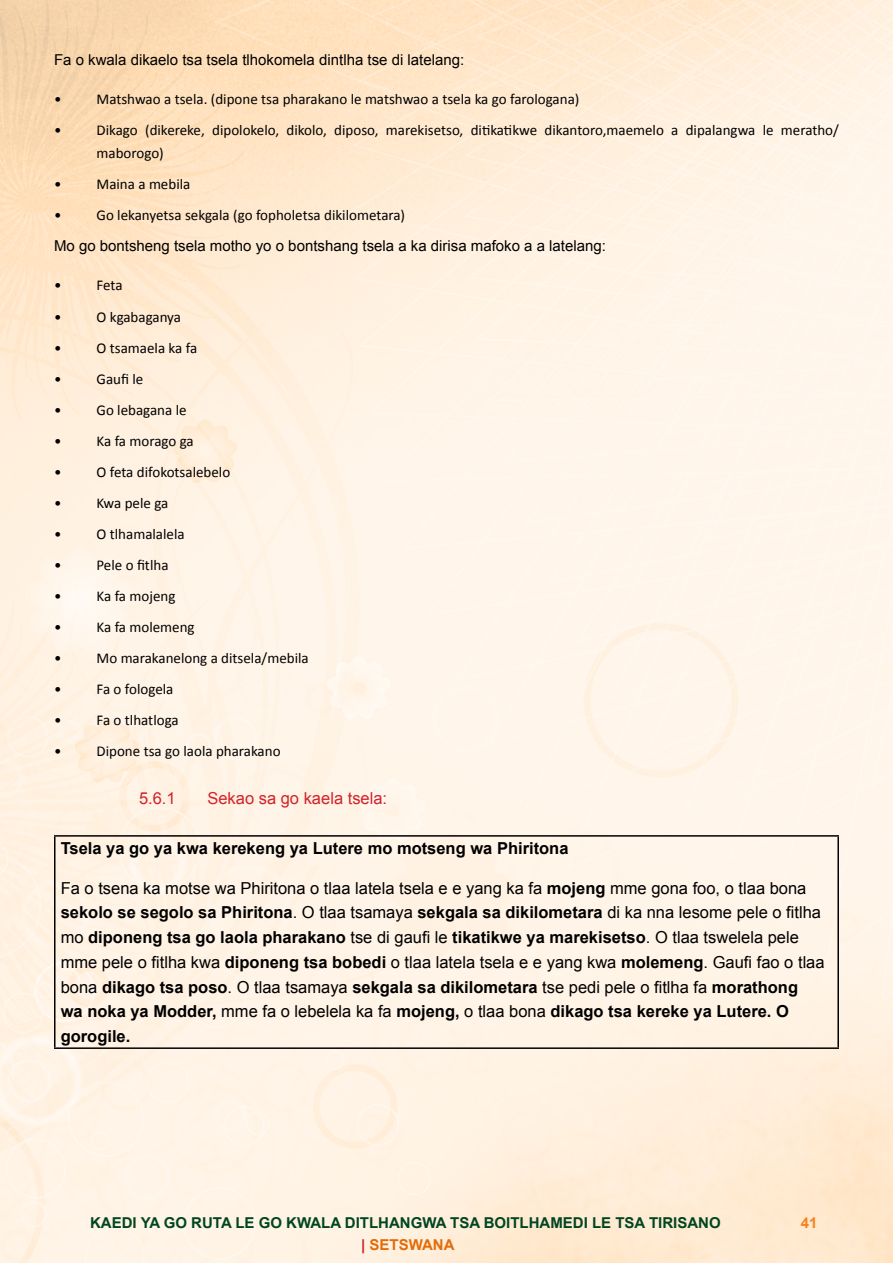
<style>
.page{position:relative;width:893px;height:1263px;background:#fff}
.page>*{position:absolute;margin:0;border:0;box-sizing:border-box;transform-origin:0 0}
.t1{font:16.5px/24.8px "Arial";color:#000}
.t2{font:700 16.5px "Arial";color:#000}
.t3{font:16.5px "Arial";color:#d2232a}
.t4{font:15px/22.5px "Calibri";color:#000}
.t5{font:15px "Arial";color:#000}
.t6{font:700 15px "Arial";color:#004521}
.t7{font:700 15px "Arial";color:#e36c0a}
.t8{font:700 15px "Arial";color:#f58220}
.s1{font-weight:700}
.s2{color:#d2232a}
</style>
<div class="page">
<hr style="left:54px;top:835px;width:785px;height:2px;background:#000">
<hr style="left:54px;top:837px;width:2px;height:210px;background:#000">
<hr style="left:837px;top:837px;width:2px;height:210px;background:#000">
<hr style="left:54px;top:1047px;width:785px;height:2px;background:#000">
<p class="t5" style="left:54px;top:50px;width:412px">Fa o kwala dikaelo tsa tsela tlhokomela dintlha tse di latelang:</p>
<p class="t4" style="left:54px;top:88px;width:527px">• Matshwao a tsela. (dipone tsa pharakano le matshwao a tsela ka go farologana)</p>
<p class="t4" style="left:97px;top:119px;width:744px;text-indent:-43px">• Dikago (dikereke, dipolokelo, dikolo, diposo, marekisetso, ditikatikwe dikantoro,maemelo a dipalangwa le meratho/ maborogo)</p>
<p class="t4" style="left:54px;top:173px;width:138px">• Maina a mebila</p>
<p class="t4" style="left:54px;top:204px;width:353px">• Go lekanyetsa sekgala (go fopholetsa dikilometara)</p>
<p class="t5" style="left:54px;top:236px;width:553px">Mo go bontsheng tsela motho yo o bontshang tsela a ka dirisa mafoko a a latelang:</p>
<p class="t4" style="left:54px;top:274px;width:70px">• Feta</p>
<p class="t4" style="left:54px;top:305px;width:129px">• O kgabaganya</p>
<p class="t4" style="left:54px;top:336px;width:145px">• O tsamaela ka fa</p>
<p class="t4" style="left:54px;top:367px;width:91px">• Gaufi le</p>
<p class="t4" style="left:54px;top:398px;width:134px">• Go lebagana le</p>
<p class="t4" style="left:54px;top:429px;width:141px">• Ka fa morago ga</p>
<p class="t4" style="left:54px;top:460px;width:178px">• O feta difokotsalebelo</p>
<p class="t4" style="left:54px;top:491px;width:116px">• Kwa pele ga</p>
<p class="t4" style="left:54px;top:522px;width:132px">• O tlhamalalela</p>
<p class="t4" style="left:54px;top:553px;width:116px">• Pele o fitlha</p>
<p class="t4" style="left:54px;top:584px;width:123px">• Ka fa mojeng</p>
<p class="t4" style="left:54px;top:615px;width:142px">• Ka fa molemeng</p>
<p class="t4" style="left:54px;top:646px;width:256px">• Mo marakanelong a ditsela/mebila</p>
<p class="t4" style="left:54px;top:677px;width:121px">• Fa o fologela</p>
<p class="t4" style="left:54px;top:708px;width:126px">• Fa o tlhatloga</p>
<p class="t4" style="left:54px;top:739px;width:228px">• Dipone tsa go laola pharakano</p>
<p class="t3" style="left:139px;top:787px;width:38px">5.6.1</p>
<p class="t3" style="left:207px;top:787px;width:181px">Sekao sa go kaela tsela:</p>
<p class="t2" style="left:61px;top:837px;width:509px">Tsela ya go ya kwa kerekeng ya Lutere mo motseng wa Phiritona</p>
<p class="t1" style="left:61px;top:876px;width:765px">Fa o tsena ka motse wa Phiritona o tlaa latela tsela e e yang ka fa <span class="s1">mojeng</span> mme gona foo, o tlaa bona <span class="s1">sekolo se segolo sa Phiritona</span>. O tlaa tsamaya <span class="s1">sekgala sa dikilometara</span> di ka nna lesome pele o fitlha mo <span class="s1">diponeng tsa go laola pharakano</span> tse di gaufi le <span class="s1">tikatikwe ya marekisetso</span>. O tlaa tswelela pele mme pele o fitlha kwa <span class="s1">diponeng tsa bobedi</span> o tlaa latela tsela e e yang kwa <span class="s1">molemeng</span>. Gaufi fao o tlaa bona <span class="s1">dikago tsa poso</span>. O tlaa tsamaya <span class="s1">sekgala sa dikilometara</span> tse pedi pele o fitlha fa <span class="s1">morathong<br>wa noka ya Modder,</span> mme fa o lebelela ka fa <span class="s1">mojeng,</span> o tlaa bona <span class="s1">dikago tsa kereke ya Lutere. O gorogile.</span></p>
<p class="t6" style="left:90px;top:1212px;width:632px">KAEDI YA GO RUTA LE GO KWALA DITLHANGWA TSA BOITLHAMEDI LE TSA TIRISANO</p>
<p class="t8" style="left:801px;top:1212px;width:18px">41</p>
<p class="t7" style="left:361px;top:1235px;width:95px"><span class="s2">|</span> SETSWANA</p>
</div>
